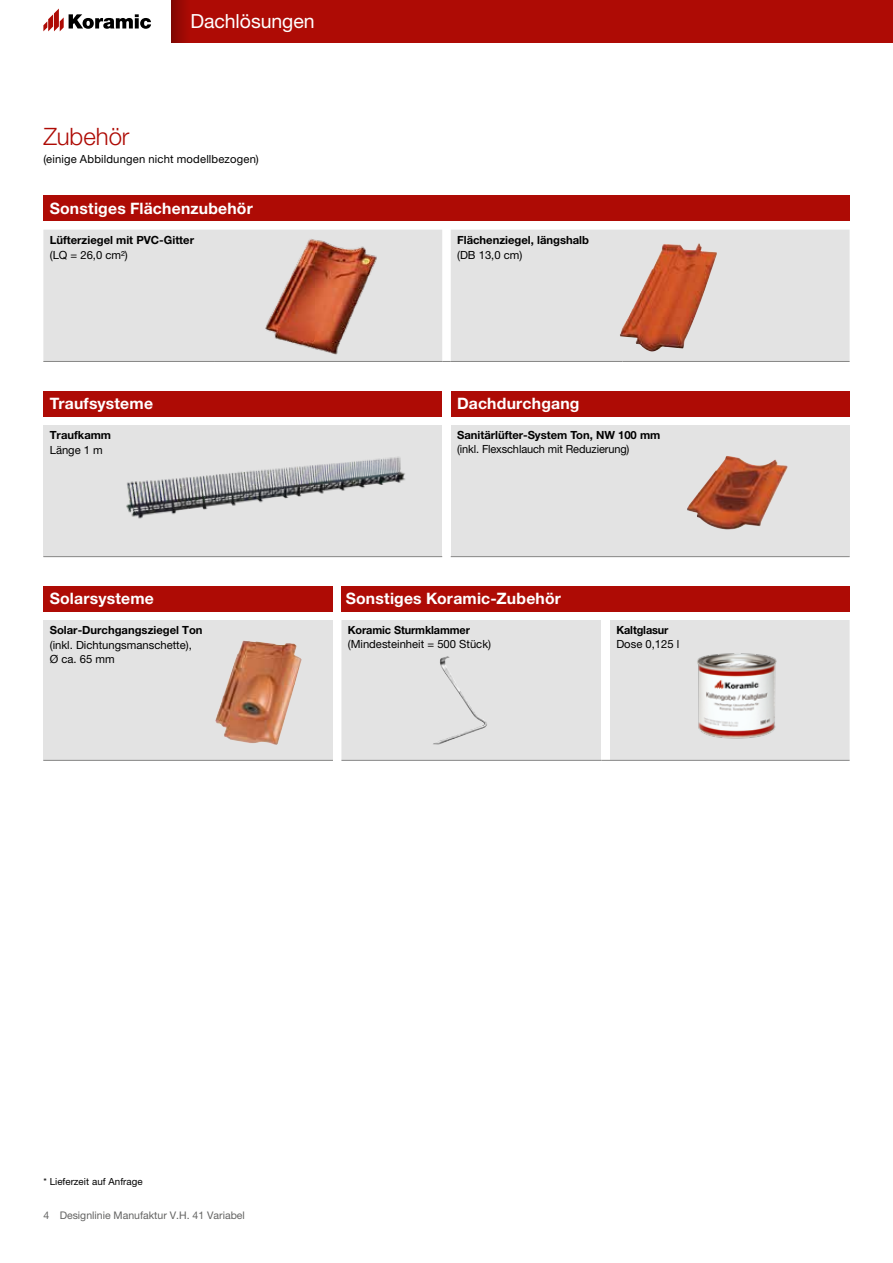
<style>
.page{position:relative;width:893px;height:1263px;background:#fff}
.page>*{position:absolute;margin:0;border:0;box-sizing:border-box;transform-origin:0 0}
.t1{font:300 24px "Helvetica Neue LT Pro";letter-spacing:-.005em;color:#ae0b05}
.t2{font:19.5px "Helvetica Neue LTW1 G";letter-spacing:-.005em;color:#fff}
.t3{font:700 15.75px "Helvetica Neue LT Pro";letter-spacing:.01em;color:#fff}
.t4{font:11.25px/13.5px "Helvetica Neue LT Pro";color:#000}
.t5{font:700 11.25px "Helvetica Neue LT Pro";color:#000}
.t6{font:11.25px "Helvetica Neue LTW1 G";letter-spacing:-.01em;color:#000}
.t7{font:700 11.25px "Helvetica Neue LTW1 G";color:#000}
.t8{font:10.5px "Helvetica Neue LT Pro";color:#636362}
.t9{font:9.75px "Helvetica Neue LT Pro";color:#000}
</style>
<div class="page">
<div style="left:43px;top:586px;width:290px;height:25px;background:#ae0b05"></div>
<div style="left:43px;top:620px;width:290px;height:140px;background:#e3e3e3"></div>
<hr style="left:43px;top:760px;width:172px;height:1px;background:#878786">
<hr style="left:215px;top:760px;width:118px;height:1px;background:#878786">
<img style="left:215px;top:641px;width:87px;height:104px">
<div style="left:43px;top:196px;width:807px;height:25px;background:#ae0b05"></div>
<div style="left:43px;top:230px;width:807px;height:131px;background:#e3e3e3"></div>
<hr style="left:43px;top:361px;width:172px;height:1px;background:#878786">
<hr style="left:215px;top:361px;width:227px;height:1px;background:#878786">
<hr style="left:451px;top:361px;width:171px;height:1px;background:#878786">
<hr style="left:622px;top:361px;width:228px;height:1px;background:#878786">
<img style="left:620px;top:243px;width:79px;height:108px">
<div style="left:341px;top:586px;width:509px;height:25px;background:#ae0b05"></div>
<div style="left:341px;top:620px;width:509px;height:140px;background:#e3e3e3"></div>
<div style="left:601px;top:620px;width:9px;height:140px;background:#fff"></div>
<hr style="left:341px;top:760px;width:260px;height:1px;background:#878786">
<hr style="left:610px;top:760px;width:240px;height:1px;background:#878786">
<img style="left:432px;top:656px;width:55px;height:89px">
<div style="left:451px;top:391px;width:399px;height:25px;background:#ae0b05"></div>
<div style="left:451px;top:425px;width:399px;height:132px;background:#e3e3e3"></div>
<hr style="left:451px;top:556px;width:399px;height:1px;background:#878786">
<img style="left:687px;top:456px;width:101px;height:74px">
<div style="left:43px;top:391px;width:399px;height:25px;background:#ae0b05"></div>
<div style="left:43px;top:425px;width:399px;height:132px;background:#e3e3e3"></div>
<hr style="left:43px;top:556px;width:399px;height:1px;background:#878786">
<img style="left:126px;top:457px;width:279px;height:62px">
<img style="left:696px;top:651px;width:82px;height:90px">
<img style="left:264px;top:236px;width:118px;height:120px">
<div style="left:171px;top:0;width:722px;height:43px;background:#ae0b05"></div>
<svg style="left:43px;top:9px;width:108px;height:22px"></svg>
<svg style="left:171px;top:0;width:15px;height:43px"></svg>
<h2 class="t2" style="left:190px;top:9px;width:126px">Dachlösungen</h2>
<h1 class="t1" style="left:43px;top:121px;width:88px">Zubehör</h1>
<p class="t4" style="left:43px;top:152px;width:217px">(einige Abbildungen nicht modellbezogen)</p>
<h3 class="t3" style="left:50px;top:199px;width:205px">Sonstiges Flächenzubehör</h3>
<p class="t5" style="left:50px;top:233px;width:146px">Lüfterziegel mit PVC-Gitter</p>
<p class="t4" style="left:50px;top:248px;width:80px">(LQ = 26,0 cm²)</p>
<p class="t5" style="left:457px;top:233px;width:133px">Flächenziegel, längshalb</p>
<p class="t4" style="left:457px;top:248px;width:67px">(DB 13,0 cm)</p>
<h3 class="t3" style="left:50px;top:394px;width:105px">Traufsysteme</h3>
<p class="t5" style="left:50px;top:428px;width:63px">Traufkamm</p>
<p class="t4" style="left:50px;top:443px;width:55px">Länge 1 m</p>
<h3 class="t3" style="left:50px;top:589px;width:106px">Solarsysteme</h3>
<p class="t5" style="left:50px;top:623px;width:154px">Solar-Durchgangsziegel Ton</p>
<p class="t4" style="left:50px;top:638px;width:144px">(inkl. Dichtungsmanschette),<br>Ø ca. 65 mm</p>
<h3 class="t3" style="left:457px;top:394px;width:124px">Dachdurchgang</h3>
<p class="t7" style="left:457px;top:428px;width:205px">Sanitärlüfter-System Ton, NW 100 mm</p>
<p class="t6" style="left:457px;top:442px;width:174px">(inkl. Flexschlauch mit Reduzierung)</p>
<h3 class="t3" style="left:346px;top:589px;width:217px">Sonstiges Koramic-Zubehör</h3>
<p class="t5" style="left:348px;top:623px;width:124px">Koramic Sturmklammer</p>
<p class="t4" style="left:348px;top:637px;width:145px">(Mindesteinheit = 500 Stück)</p>
<p class="t5" style="left:616px;top:623px;width:54px">Kaltglasur</p>
<p class="t4" style="left:616px;top:637px;width:64px">Dose 0,125 l</p>
<p class="t9" style="left:43px;top:1175px;width:101px">* Lieferzeit auf Anfrage</p>
<p class="t8" style="left:43px;top:1209px;width:203px">4 Designlinie Manufaktur V.H. 41 Variabel</p>
</div>
